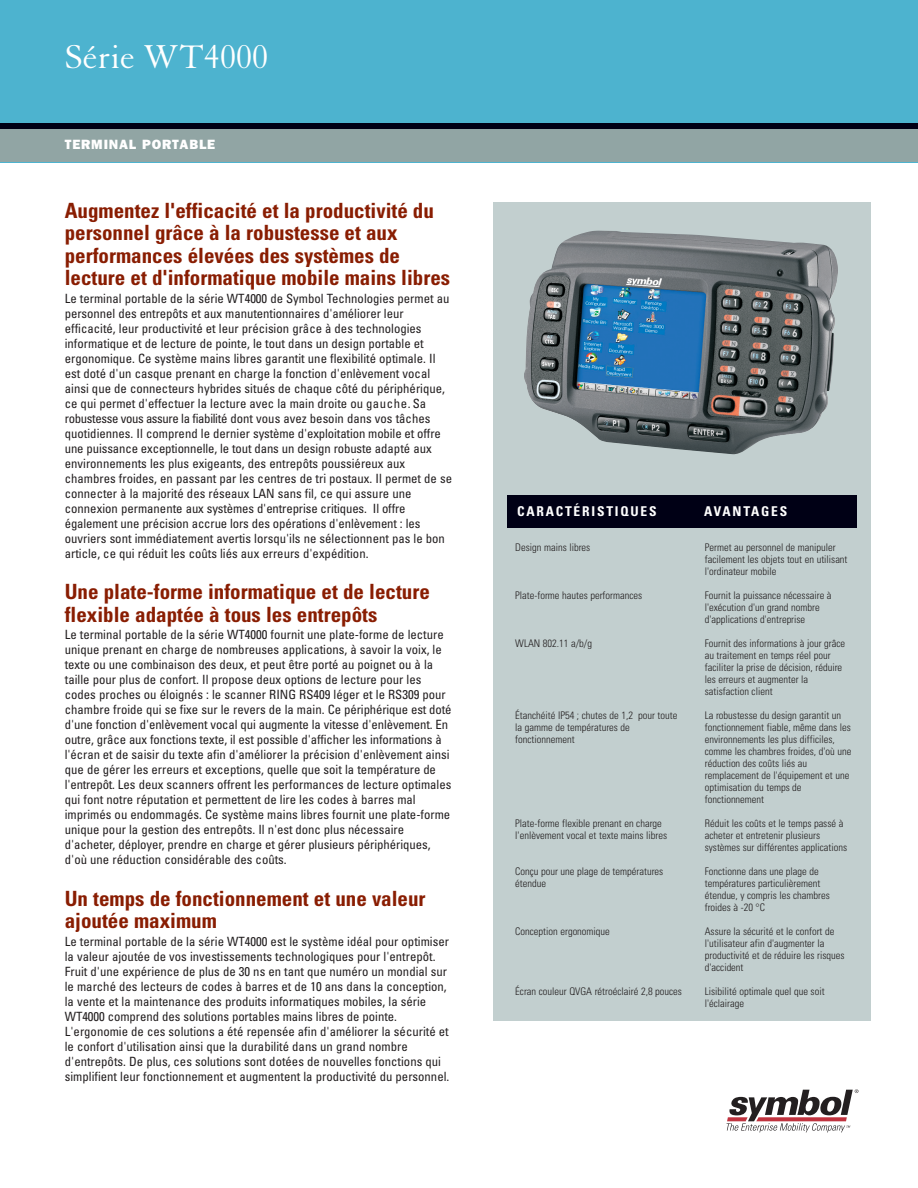
<style>
.page{position:relative;width:918px;height:1188px;background:#fff}
.page>*{position:absolute;margin:0;border:0;box-sizing:border-box;transform-origin:0 0}
.t1{font:36px "Granjon LT Std";color:#fff}
.t2{font:700 condensed 21px/22.5px "Univers";color:#891d02}
.t3{font:700 condensed 13.5px "Univers";letter-spacing:.135em;color:#fff}
.t4{font:13.5px "ITC Franklin Gothic Std Hvy";letter-spacing:.06em;color:#fff}
.t5{font:condensed 12.75px/15px "Univers";color:#231f20}
.t6{font:300 condensed 10.5px/12px "Univers";color:#231f20}
</style>
<div class="page">
<div style="left:494px;top:202px;width:377px;height:819px;background:#c2cfcf"></div>
<div style="left:0;top:0;width:918px;height:162px;background:#4db3cf"></div>
<div style="left:507px;top:495px;width:350px;height:32px;background:#000015"></div>
<div style="left:0;top:126px;width:918px;height:36px;background:#91a5a4"></div>
<div style="left:0;top:123px;width:918px;height:5px;background:#000015"></div>
<svg style="left:727px;top:1089px;width:131px;height:43px"></svg>
<img style="left:524px;top:230px;width:314px;height:225px">
<h1 class="t1" style="left:65px;top:43px;width:205px">Série WT4000</h1>
<p class="t4" style="left:65px;top:139px;width:152px">TERMINAL PORTABLE</p>
<h2 class="t2" style="left:65px;top:201px;width:387px">Augmentez l'efficacité et la productivité du personnel grâce à la robustesse et aux performances élevées des systèmes de lecture et d'informatique mobile mains libres</h2>
<p class="t5" style="left:65px;top:292px;width:389px">Le terminal portable de la série WT4000 de Symbol Technologies permet au personnel des entrepôts et aux manutentionnaires d'améliorer leur efficacité, leur productivité et leur précision grâce à des technologies informatique et de lecture de pointe, le tout dans un design portable et ergonomique. Ce système mains libres garantit une flexibilité optimale. Il est doté d'un casque prenant en charge la fonction d'enlèvement vocal ainsi que de connecteurs hybrides situés de chaque côté du périphérique, ce qui permet d'effectuer la lecture avec la main droite ou gauche. Sa robustesse vous assure la fiabilité dont vous avez besoin dans vos tâches quotidiennes. Il comprend le dernier système d'exploitation mobile et offre une puissance exceptionnelle, le tout dans un design robuste adapté aux environnements les plus exigeants, des entrepôts poussiéreux aux chambres froides, en passant par les centres de tri postaux. Il permet de se connecter à la majorité des réseaux LAN sans fil, ce qui assure une connexion permanente aux systèmes d'entreprise critiques. Il offre également une précision accrue lors des opérations d'enlèvement : les ouvriers sont immédiatement avertis lorsqu'ils ne sélectionnent pas le bon article, ce qui réduit les coûts liés aux erreurs d'expédition.</p>
<h2 class="t2" style="left:65px;top:583px;width:367px">Une plate-forme informatique et de lecture flexible adaptée à tous les entrepôts</h2>
<p class="t5" style="left:65px;top:628px;width:388px">Le terminal portable de la série WT4000 fournit une plate-forme de lecture unique prenant en charge de nombreuses applications, à savoir la voix, le texte ou une combinaison des deux, et peut être porté au poignet ou à la taille pour plus de confort. Il propose deux options de lecture pour les codes proches ou éloignés : le scanner RING RS409 léger et le RS309 pour chambre froide qui se fixe sur le revers de la main. Ce périphérique est doté d'une fonction d'enlèvement vocal qui augmente la vitesse d'enlèvement. En outre, grâce aux fonctions texte, il est possible d'afficher les informations à l'écran et de saisir du texte afin d'améliorer la précision d'enlèvement ainsi que de gérer les erreurs et exceptions, quelle que soit la température de l'entrepôt. Les deux scanners offrent les performances de lecture optimales qui font notre réputation et permettent de lire les codes à barres mal imprimés ou endommagés. Ce système mains libres fournit une plate-forme unique pour la gestion des entrepôts. Il n'est donc plus nécessaire d'acheter, déployer, prendre en charge et gérer plusieurs périphériques, d'où une réduction considérable des coûts.</p>
<h2 class="t2" style="left:65px;top:889px;width:362px">Un temps de fonctionnement et une valeur ajoutée maximum</h2>
<p class="t5" style="left:65px;top:935px;width:386px">Le terminal portable de la série WT4000 est le système idéal pour optimiser la valeur ajoutée de vos investissements technologiques pour l'entrepôt.<br>Fruit d'une expérience de plus de 30 ns en tant que numéro un mondial sur le marché des lecteurs de codes à barres et de 10 ans dans la conception, la vente et la maintenance des produits informatiques mobiles, la série WT4000 comprend des solutions portables mains libres de pointe.<br>L'ergonomie de ces solutions a été repensée afin d'améliorer la sécurité et le confort d'utilisation ainsi que la durabilité dans un grand nombre d'entrepôts. De plus, ces solutions sont dotées de nouvelles fonctions qui simplifient leur fonctionnement et augmentent la productivité du personnel.</p>
<p class="t3" style="left:517px;top:506px;width:141px">CARACTÉRISTIQUES</p>
<p class="t3" style="left:704px;top:506px;width:85px">AVANTAGES</p>
<p class="t6" style="left:705px;top:542px;width:144px">Permet au personnel de manipuler facilement les objets tout en utilisant l'ordinateur mobile</p>
<p class="t6" style="left:705px;top:590px;width:128px">Fournit la puissance nécessaire à l'exécution d'un grand nombre d'applications d'entreprise</p>
<p class="t6" style="left:705px;top:638px;width:142px">Fournit des informations à jour grâce au traitement en temps réel pour faciliter la prise de décision, réduire les erreurs et augmenter la satisfaction client</p>
<p class="t6" style="left:705px;top:710px;width:148px">La robustesse du design garantit un fonctionnement fiable, même dans les environnements les plus difficiles, comme les chambres froides, d'où une réduction des coûts liés au remplacement de l'équipement et une optimisation du temps de fonctionnement</p>
<p class="t6" style="left:705px;top:818px;width:144px">Réduit les coûts et le temps passé à acheter et entretenir plusieurs systèmes sur différentes applications</p>
<p class="t6" style="left:705px;top:866px;width:127px">Fonctionne dans une plage de températures particulièrement étendue, y compris les chambres froides à -20 °C</p>
<p class="t6" style="left:705px;top:926px;width:141px">Assure la sécurité et le confort de l'utilisateur afin d'augmenter la productivité et de réduire les risques d'accident</p>
<p class="t6" style="left:705px;top:986px;width:121px">Lisibilité optimale quel que soit l'éclairage</p>
<p class="t6" style="left:515px;top:542px;width:77px">Design mains libres</p>
<p class="t6" style="left:515px;top:590px;width:128px">Plate-forme hautes performances</p>
<p class="t6" style="left:515px;top:638px;width:78px">WLAN 802.11 a/b/g</p>
<p class="t6" style="left:515px;top:710px;width:164px">Étanchéité IP54 ; chutes de 1,2 pour toute la gamme de températures de fonctionnement</p>
<p class="t6" style="left:515px;top:818px;width:153px">Plate-forme flexible prenant en charge l'enlèvement vocal et texte mains libres</p>
<p class="t6" style="left:515px;top:866px;width:150px">Conçu pour une plage de températures étendue</p>
<p class="t6" style="left:515px;top:926px;width:96px">Conception ergonomique</p>
<p class="t6" style="left:515px;top:986px;width:168px">Écran couleur QVGA rétroéclairé 2,8 pouces</p>
</div>
